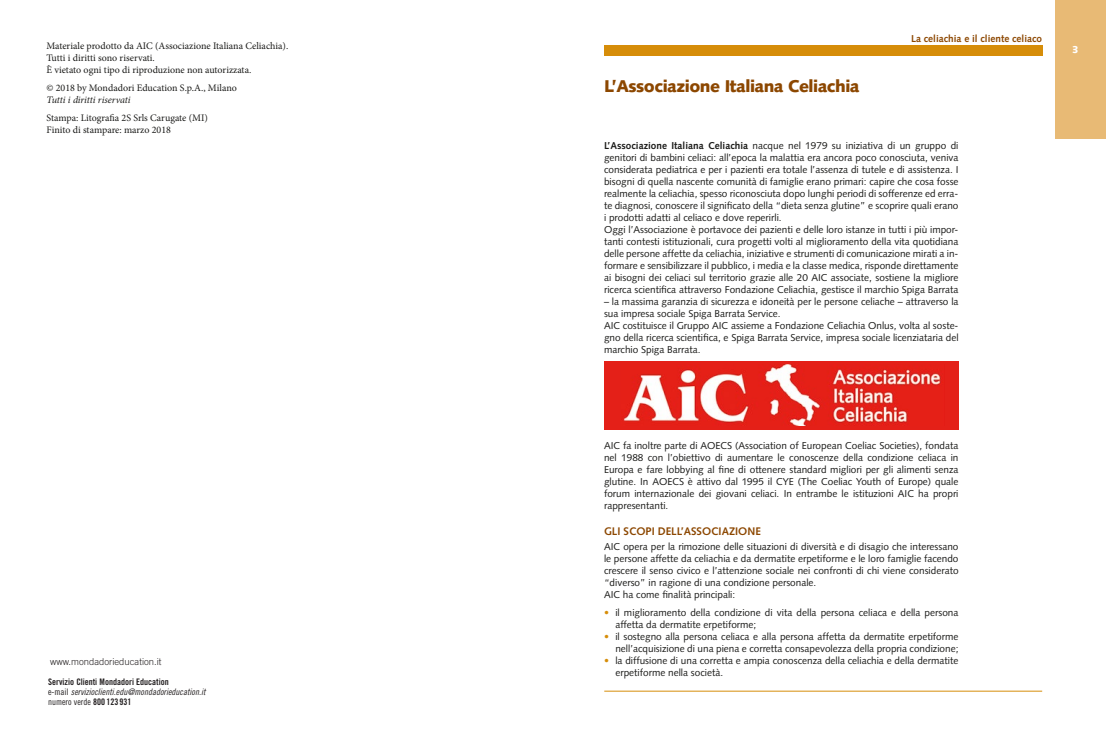
<style>
.page{position:relative;width:1106px;height:738px;background:#fff}
.page>*{position:absolute;margin:0;border:0;box-sizing:border-box;transform-origin:0 0}
.Primo_livello_GESL{font:900 17px "Syntax LT Std";letter-spacing:-.03em;color:#8c4700}
.Secondo_livello_Gesl{font:700 11px "Syntax LT Std";color:#8c4700}
.Fascicolo_testo{font:10px/12px "Syntax LT Std";color:#1a1a18;text-align:justify}
.t1{font:10px/12px "Minion Pro";color:#1a1a18}
.t2{font:700 10px "Syntax LT Std";color:#8c4700}
.t3{font:italic 10px "Minion Pro";letter-spacing:-.005em;color:#1a1a18}
.t4{font:900 10px "Syntax LT Std";color:#fff}
.t5{font:300 9.5px "Trade Gothic";color:#231f20}
.t6{font:9px "Trade Gothic LT Std Cn 18 Obl";color:#231f20}
.t7{font:9px "Trade Gothic LT Std Bd Cn 20";color:#231f20}
.t8{font:9px "Trade Gothic LT Std Cn 18";color:#231f20}
.s1{font-family:"Trade Gothic LT Std Cn 18"}
.s2{font-family:"Trade Gothic LT Std Bd Cn 20"}
.s3{font-weight:700}
.s4{color:#d68d09}
</style>
<div class="page">
<div style="left:1054px;top:0;width:52px;height:138px;background:#e8ba75"></div>
<hr style="left:604px;top:690px;width:438px;height:1px;background:#d68d09">
<div style="left:604px;top:46px;width:438px;height:10px;background:#d68d09"></div>
<div style="left:604px;top:360px;width:354px;height:69px;background:#e42018"></div>
<img style="left:623px;top:364px;width:318px;height:61px">
<p class="t1" style="left:46px;top:40px;width:243px">Materiale prodotto da AIC (Associazione Italiana Celiachia).<br>Tutti i diritti sono riservati.<br>È vietato ogni tipo di riproduzione non autorizzata.</p>
<p class="t1" style="left:46px;top:82px;width:192px">© 2018 by Mondadori Education S.p.A., Milano</p>
<p class="t3" style="left:46px;top:93px;width:86px">Tutti i diritti riservati</p>
<p class="t1" style="left:46px;top:111px;width:163px">Stampa: Litografia 2S Srls Carugate (MI)<br>Finito di stampare: marzo 2018</p>
<p class="t5" style="left:50px;top:655px;width:113px">www.mondadorieducation.it</p>
<p class="t7" style="left:48px;top:675px;width:122px">Servizio Clienti Mondadori Education</p>
<p class="t6" style="left:48px;top:686px;width:159px"><span class="s1">e-mail</span> servizioclienti.edu@mondadorieducation.it</p>
<p class="t8" style="left:48px;top:696px;width:85px">numero verde <span class="s2">800 123 931</span></p>
<p class="Primo_livello_GESL" style="left:604px;top:76px;width:257px">L’Associazione Italiana Celiachia</p>
<p class="t2" style="left:911px;top:32px;width:133px">La celiachia e il cliente celiaco</p>
<p class="Fascicolo_testo" style="left:604px;top:139px;width:356px"><span class="s3">L’Associazione Italiana Celiachia</span> nacque nel 1979 su iniziativa di un gruppo di genitori di bambini celiaci: all’epoca la malattia era ancora poco conosciuta, veniva considerata pediatrica e per i pazienti era totale l’assenza di tutele e di assistenza. I bisogni di quella nascente comunità di famiglie erano primari: capire che cosa fosse realmente la celiachia, spesso riconosciuta dopo lunghi periodi di sofferenze ed erra&shy;te diagnosi, conoscere il significato della “dieta senza glutine” e scoprire quali erano i prodotti adatti al celiaco e dove reperirli.</p>
<p class="Fascicolo_testo" style="left:604px;top:223px;width:356px">Oggi l’Associazione è portavoce dei pazienti e delle loro istanze in tutti i più impor&shy;tanti contesti istituzionali, cura progetti volti al miglioramento della vita quotidiana delle persone affette da celiachia, iniziative e strumenti di comunicazione mirati a in&shy;formare e sensibilizzare il pubblico, i media e la classe medica, risponde direttamente ai bisogni dei celiaci sul territorio grazie alle 20 AIC associate, sostiene la migliore ricerca scientifica attraverso Fondazione Celiachia, gestisce il marchio Spiga Barrata</p>
<p class="Fascicolo_testo" style="left:604px;top:295px;width:356px">– la massima garanzia di sicurezza e idoneità per le persone celiache – attraverso la sua impresa sociale Spiga Barrata Service.</p>
<p class="Fascicolo_testo" style="left:604px;top:319px;width:356px">AIC costituisce il Gruppo AIC assieme a Fondazione Celiachia Onlus, volta al soste&shy;gno della ricerca scientifica, e Spiga Barrata Service, impresa sociale licenziataria del marchio Spiga Barrata.</p>
<p class="t4" style="left:1072px;top:44px;width:8px">3</p>
<p class="Fascicolo_testo" style="left:604px;top:439px;width:356px">AIC fa inoltre parte di AOECS (Association of European Coeliac Societies), fondata nel 1988 con l’obiettivo di aumentare le conoscenze della condizione celiaca in Europa e fare lobbying al fine di ottenere standard migliori per gli alimenti senza glutine. In AOECS è attivo dal 1995 il CYE (The Coeliac Youth of Europe) quale forum internazionale dei giovani celiaci. In entrambe le istituzioni AIC ha propri rappresentanti.</p>
<p class="Secondo_livello_Gesl" style="left:604px;top:525px;width:158px">GLI SCOPI DELL’ASSOCIAZIONE</p>
<p class="Fascicolo_testo" style="left:604px;top:540px;width:356px">AIC opera per la rimozione delle situazioni di diversità e di disagio che interessano le persone affette da celiachia e da dermatite erpetiforme e le loro famiglie facendo crescere il senso civico e l’attenzione sociale nei confronti di chi viene considerato “diverso” in ragione di una condizione personale.</p>
<p class="Fascicolo_testo" style="left:604px;top:588px;width:133px">AIC ha come finalità principali:</p>
<p class="Fascicolo_testo" style="left:615px;top:606px;width:345px;text-indent:-11px"><span class="s4">•</span> il miglioramento della condizione di vita della persona celiaca e della persona affetta da dermatite erpetiforme;</p>
<p class="Fascicolo_testo" style="left:604px;top:630px;width:356px;text-align:right"><span class="s4">•</span> il sostegno alla persona celiaca e alla persona affetta da dermatite erpetiforme nell’acquisizione di una piena e corretta consapevolezza della propria condizione;</p>
<p class="Fascicolo_testo" style="left:615px;top:654px;width:345px;text-indent:-11px"><span class="s4">•</span> la diffusione di una corretta e ampia conoscenza della celiachia e della dermatite erpetiforme nella società.</p>
</div>
